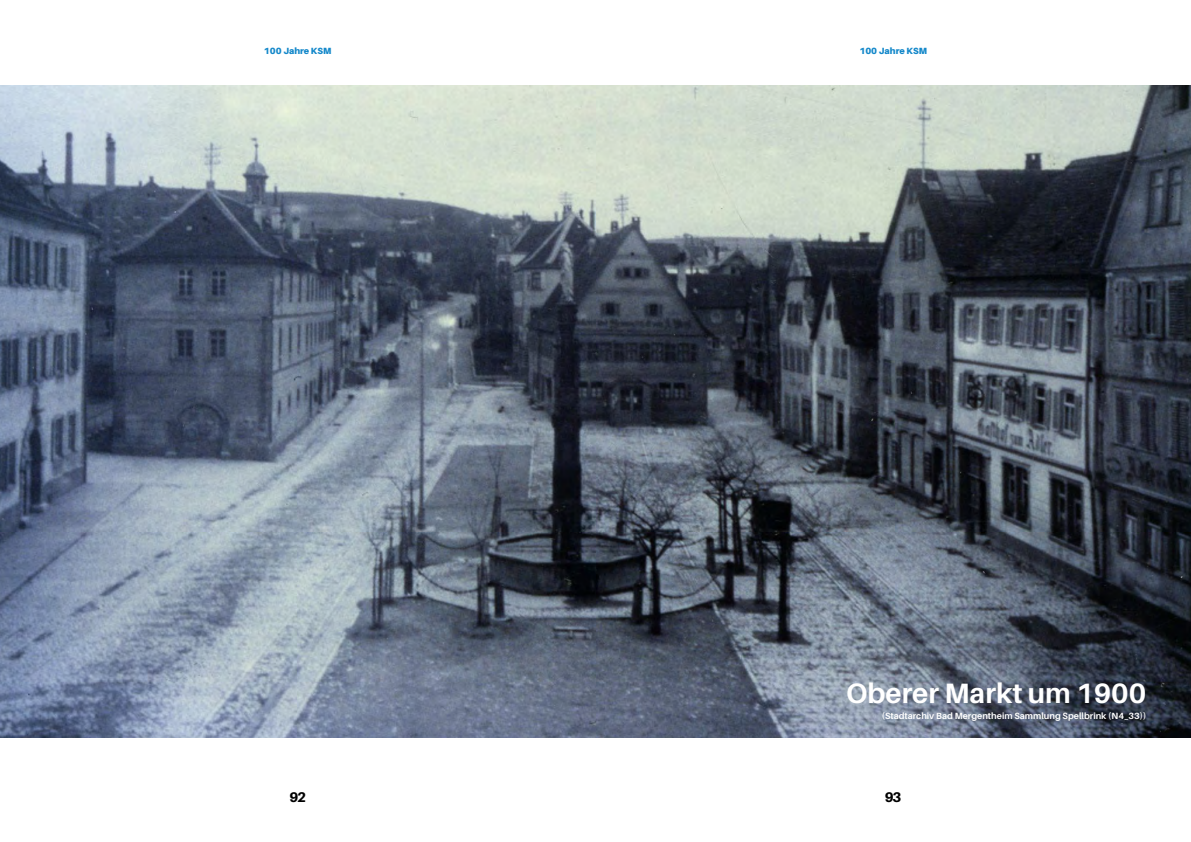
<style>
.page{position:relative;width:1191px;height:842px;background:#fff}
.page>*{position:absolute;margin:0;border:0;box-sizing:border-box;transform-origin:0 0}
.t1{font:700 28px "Aileron";color:#fff}
.t2{font:800 14px "Aileron";color:#000}
.t3{font:700 9px "Aileron";color:#fff}
.t4{font:900 9px "Aileron";color:#1488ca}
</style>
<div class="page">
<img style="left:0;top:85px;width:1191px;height:652px">
<p class="t4" style="left:264px;top:45px;width:69px">100 Jahre KSM</p>
<h2 class="t2" style="left:289px;top:789px;width:18px">92</h2>
<p class="t4" style="left:859px;top:45px;width:69px">100 Jahre KSM</p>
<h1 class="t1" style="left:846px;top:677px;width:302px">Oberer Markt um 1900</h1>
<p class="t3" style="left:881px;top:710px;width:266px">(Stadtarchiv Bad Mergentheim Sammlung Spellbrink (N4_33))</p>
<h2 class="t2" style="left:885px;top:789px;width:18px">93</h2>
</div>
